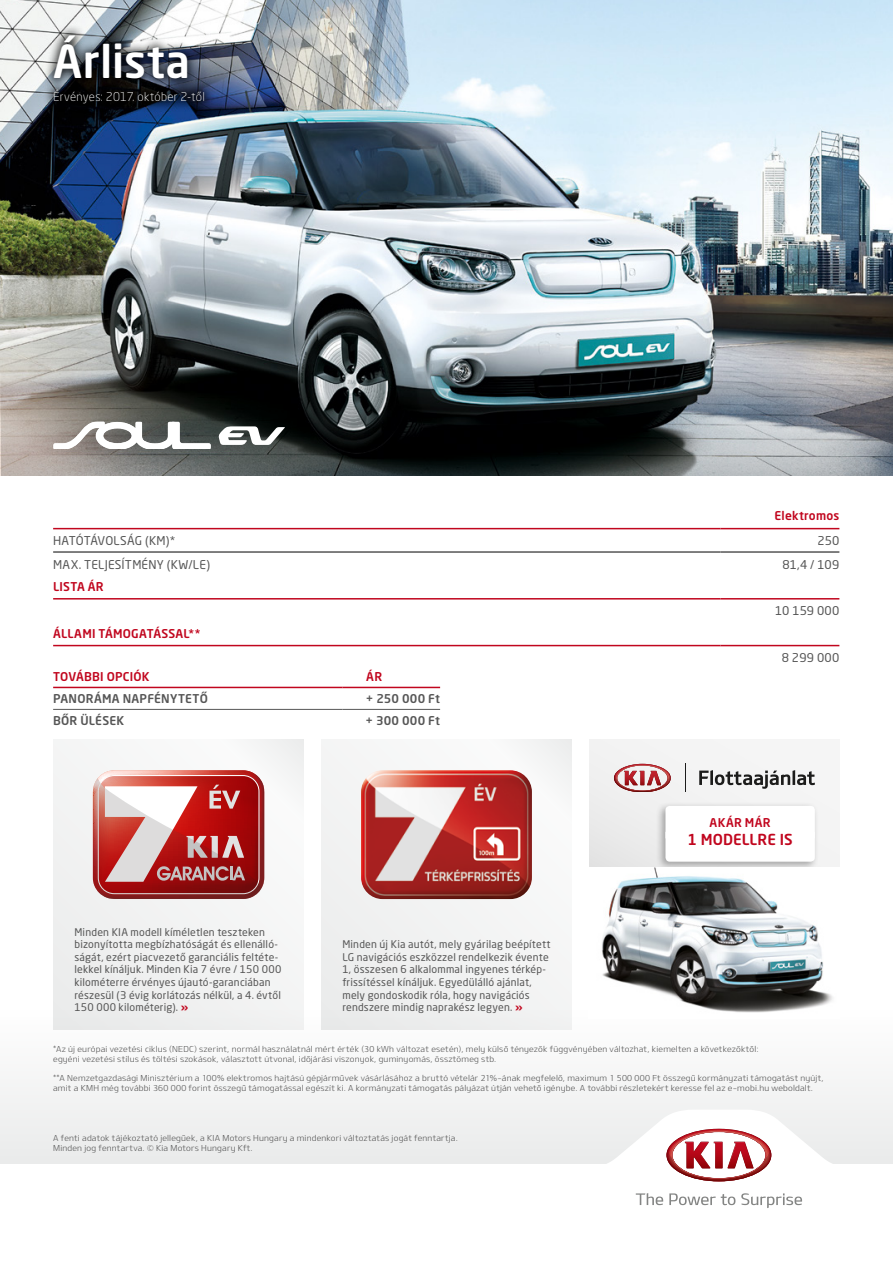
<style>
.page{position:relative;width:893px;height:1263px;background:#fff}
.page>*{position:absolute;margin:0;border:0;box-sizing:border-box;transform-origin:0 0}
.t1{font:500 45px "Neo Sans Pro";letter-spacing:.01em;color:#fff}
.t2{font:500 15px "Neo Sans Pro";letter-spacing:.005em;color:#c1061e}
.t3{font:12px "Neo Sans Pro";letter-spacing:.015em;color:#565656}
.t4{font:500 12px "Neo Sans Pro";letter-spacing:.015em;color:#c1061e}
.t5{font:500 12px "Neo Sans Pro";letter-spacing:.02em;color:#565656}
.t6{font:300 12px "Neo Sans Pro";letter-spacing:.02em;color:#fff}
.t7{font:10.5px/12.6px "Neo Sans Pro";letter-spacing:.015em;color:#565656}
.t8{font:8.25px/9.9px "Design KOTFL";letter-spacing:.025em;color:#565656}
.s1{font-weight:700;color:#c1061e}
</style>
<div class="page">
<div style="left:0;top:1010px;width:893px;height:153px;background:#f6f6f6"></div>
<svg style="left:0;top:1128px;width:893px;height:78px"></svg>
<svg style="left:636px;top:1193px;width:27px;height:12px"></svg>
<svg style="left:669px;top:1193px;width:66px;height:12px"></svg>
<svg style="left:741px;top:1193px;width:61px;height:15px"></svg>
<svg style="left:666px;top:1129px;width:105px;height:52px"></svg>
<img style="left:0;top:0;width:893px;height:475px">
<div style="left:42px;top:23px;width:174px;height:91px;background:#000;opacity:.84"></div>
<hr style="left:53px;top:551px;width:667px;height:2px;background:#565656">
<hr style="left:720px;top:551px;width:119px;height:2px;background:#565656">
<hr style="left:53px;top:645px;width:667px;height:1px;background:#c1061e">
<hr style="left:720px;top:645px;width:119px;height:1px;background:#c1061e">
<hr style="left:53px;top:528px;width:667px;height:1px;background:#c1061e">
<hr style="left:720px;top:528px;width:119px;height:1px;background:#c1061e">
<hr style="left:53px;top:598px;width:667px;height:1px;background:#c1061e">
<hr style="left:720px;top:598px;width:119px;height:1px;background:#c1061e">
<svg style="left:1px;top:371px;width:891px;height:104px;background:#4e5253"></svg>
<svg style="left:219px;top:426px;width:66px;height:19px"></svg>
<svg style="left:53px;top:422px;width:158px;height:27px"></svg>
<hr style="left:53px;top:687px;width:289px;height:1px;background:#c1061e">
<hr style="left:342px;top:687px;width:98px;height:1px;background:#c1061e">
<hr style="left:53px;top:709px;width:289px;height:1px;background:#565656">
<hr style="left:342px;top:709px;width:98px;height:1px;background:#565656">
<div style="left:53px;top:739px;width:251px;height:291px;background:#f2f2f2"></div>
<svg style="left:93px;top:770px;width:171px;height:129px;background:#c06361"></svg>
<div style="left:321px;top:739px;width:251px;height:291px;background:#f2f2f2"></div>
<img style="left:361px;top:770px;width:171px;height:129px">
<div style="left:589px;top:739px;width:251px;height:189px;background:#f3f3f3"></div>
<div style="left:655px;top:801px;width:164px;height:71px;background:#565656;opacity:.5"></div>
<div style="left:665px;top:806px;width:150px;height:56px;background:#fff"></div>
<svg style="left:614px;top:764px;width:57px;height:27px"></svg>
<svg style="left:685px;top:763px;width:1px;height:28px"></svg>
<svg style="left:699px;top:770px;width:116px;height:19px"></svg>
<img style="left:589px;top:867px;width:251px;height:145px">
<h1 class="t1" style="left:53px;top:33px;width:139px">Árlista</h1>
<h3 class="t6" style="left:53px;top:89px;width:153px">Érvényes: 2017. október 2-től</h3>
<h3 class="t4" style="left:775px;top:508px;width:66px">Elektromos</h3>
<h3 class="t3" style="left:53px;top:533px;width:124px">HATÓTÁVOLSÁG (KM)*</h3>
<h3 class="t3" style="left:817px;top:533px;width:23px">250</h3>
<h3 class="t3" style="left:53px;top:557px;width:158px">MAX. TELJESÍTMÉNY (KW/LE)</h3>
<h3 class="t3" style="left:782px;top:557px;width:58px">81,4 / 109</h3>
<h3 class="t4" style="left:53px;top:579px;width:52px">LISTA ÁR</h3>
<h3 class="t3" style="left:775px;top:604px;width:66px">10 159 000</h3>
<h3 class="t4" style="left:53px;top:626px;width:149px">ÁLLAMI TÁMOGATÁSSAL**</h3>
<h3 class="t3" style="left:782px;top:650px;width:59px">8 299 000</h3>
<h3 class="t4" style="left:53px;top:669px;width:98px">TOVÁBBI OPCIÓK</h3>
<h3 class="t4" style="left:366px;top:669px;width:17px">ÁR</h3>
<h3 class="t5" style="left:53px;top:691px;width:156px">PANORÁMA NAPFÉNYTETŐ</h3>
<h3 class="t5" style="left:366px;top:691px;width:76px">+ 250 000 Ft</h3>
<h3 class="t5" style="left:53px;top:713px;width:72px">BŐR ÜLÉSEK</h3>
<h3 class="t5" style="left:366px;top:713px;width:76px">+ 300 000 Ft</h3>
<p class="t7" style="left:74px;top:925px;width:208px">Minden KIA modell kíméletlen teszteken bizonyította megbízhatóságát és ellenálló&shy;ságát, ezért piacvezető garanciális feltéte&shy;lekkel kínáljuk. Minden Kia 7 évre / 150 000 kilométerre érvényes újautó-garanciában részesül (3 évig korlátozás nélkül, a 4. évtől 150 000 kilométerig). <span class="s1">»</span></p>
<p class="t7" style="left:342px;top:938px;width:210px">Minden új Kia autót, mely gyárilag beépített LG navigációs eszközzel rendelkezik évente 1, összesen 6 alkalommal ingyenes térkép&shy;frissítéssel kínáljuk. Egyedülálló ajánlat, mely gondoskodik róla, hogy navigációs rendszere mindig naprakész legyen. <span class="s1">»</span></p>
<h3 class="t4" style="left:710px;top:815px;width:62px">AKÁR MÁR</h3>
<h2 class="t2" style="left:688px;top:830px;width:107px">1 MODELLRE IS</h2>
<p class="t8" style="left:53px;top:1044px;width:707px">*Az új európai vezetési ciklus (NEDC) szerint, normál használatnál mért érték (30 kWh változat esetén), mely külső tényezők függvényében változhat, kiemelten a következőktől: egyéni vezetési stílus és töltési szokások, választott útvonal, időjárási viszonyok, guminyomás, össztömeg stb.</p>
<p class="t8" style="left:53px;top:1073px;width:772px">**A Nemzetgazdasági Minisztérium a 100% elektromos hajtású gépjárművek vásárlásához a bruttó vételár 21%-ának megfelelő, maximum 1 500 000 Ft összegű kormányzati támogatást nyújt, amit a KMH még további 360 000 forint összegű támogatással egészít ki. A kormányzati támogatás pályázat útján vehető igénybe. A további részletekért keresse fel az e-mobi.hu weboldalt.</p>
<p class="t8" style="left:53px;top:1132px;width:406px">A fenti adatok tájékoztató jellegűek, a KIA Motors Hungary a mindenkori változtatás jogát fenntartja.<br>Minden jog fenntartva. © Kia Motors Hungary Kft.</p>
</div>
